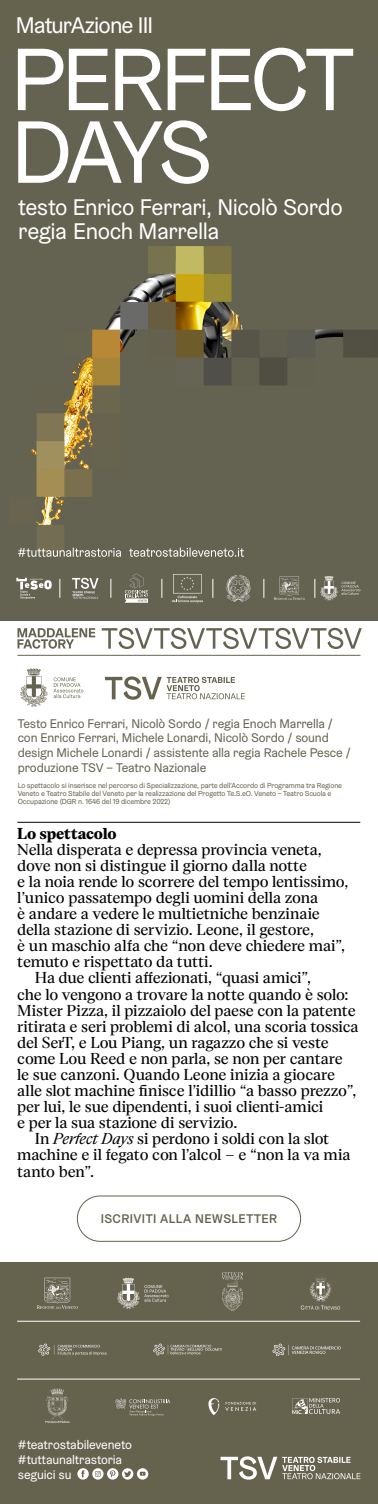
<style>
.page{position:relative;width:378px;height:1504px;background:#fff}
.page>*{position:absolute;margin:0;border:0;box-sizing:border-box;transform-origin:0 0}
.t1{font:88.69px/72.7px "Graebenbach";letter-spacing:-.05em;color:#fff}
.t2{font:22.75px/24.1px "Graebenbach";letter-spacing:-.02em;color:#fff}
.t3{font:22.75px "Graebenbach";letter-spacing:-.04em;color:#fff}
.t4{font:15.4px "Eliza";letter-spacing:-.01em;color:#000}
.t5{font:700 15.4px "Eliza";letter-spacing:-.01em;color:#000}
.t6{font:12.6px/14.7px "Graebenbach";letter-spacing:-.01em;color:#65624e}
.t7{font:12.6px/14.7px "Graebenbach";letter-spacing:-.01em;color:#fff}
.t8{font:500 12.6px "Graebenbach";letter-spacing:.035em;color:#65624e}
.t9{font:7.35px/8px "Graebenbach";letter-spacing:-.015em;color:#65624e}
.s1{font-style:italic}
</style>
<div class="page">
<div style="left:0;top:0;width:378px;height:655px;background:#65624e"></div>
<img style="left:16px;top:246px;width:362px;height:357px">
<svg style="left:0;top:621px;width:378px;height:34px;background:#e3e2df"></svg>
<svg style="left:129px;top:547px;width:115px;height:10px"></svg>
<svg style="left:18px;top:547px;width:103px;height:10px"></svg>
<svg style="left:105px;top:676px;width:140px;height:24px"></svg>
<svg style="left:20px;top:668px;width:63px;height:39px"></svg>
<div style="left:77px;top:1195px;width:224px;height:47px;border:1px solid #65624e;border-radius:23px"></div>
<div style="left:0;top:1263px;width:378px;height:241px;background:#65624e"></div>
<hr style="left:17px;top:1321px;width:343px;height:1px;background:#fff">
<hr style="left:17px;top:1379px;width:343px;height:1px;background:#fff">
<svg style="left:38px;top:1343px;width:69px;height:13px"></svg>
<svg style="left:222px;top:1272px;width:21px;height:39px"></svg>
<svg style="left:37px;top:1278px;width:41px;height:31px"></svg>
<svg style="left:77px;top:1468px;width:71px;height:11px"></svg>
<svg style="left:221px;top:1456px;width:139px;height:23px"></svg>
<svg style="left:117px;top:1278px;width:51px;height:31px"></svg>
<svg style="left:301px;top:1277px;width:39px;height:32px"></svg>
<svg style="left:153px;top:1343px;width:69px;height:12px"></svg>
<svg style="left:273px;top:1343px;width:68px;height:13px"></svg>
<svg style="left:45px;top:1388px;width:24px;height:35px"></svg>
<svg style="left:116px;top:1398px;width:54px;height:18px"></svg>
<svg style="left:208px;top:1398px;width:48px;height:17px"></svg>
<svg style="left:292px;top:1398px;width:48px;height:16px"></svg>
<hr style="left:18px;top:655px;width:342px;height:1px;background:#65624e">
<hr style="left:17px;top:822px;width:343px;height:1px;background:#000">
<svg style="left:162px;top:579px;width:1px;height:19px"></svg>
<svg style="left:226px;top:575px;width:25px;height:27px"></svg>
<svg style="left:125px;top:574px;width:23px;height:29px"></svg>
<svg style="left:172px;top:574px;width:31px;height:29px"></svg>
<svg style="left:16px;top:578px;width:36px;height:21px"></svg>
<svg style="left:60px;top:579px;width:1px;height:19px"></svg>
<svg style="left:111px;top:579px;width:1px;height:19px"></svg>
<svg style="left:72px;top:578px;width:27px;height:21px"></svg>
<svg style="left:274px;top:576px;width:31px;height:24px"></svg>
<svg style="left:213px;top:579px;width:1px;height:19px"></svg>
<svg style="left:264px;top:579px;width:1px;height:19px"></svg>
<svg style="left:315px;top:576px;width:45px;height:24px"></svg>
<h2 class="t3" style="left:16px;top:11px;width:139px">MaturAzione III</h2>
<h1 class="t1" style="left:11px;top:42px;width:344px">PERFECT<br>DAYS</h1>
<h2 class="t2" style="left:18px;top:195px;width:326px">testo Enrico Ferrari, Nicolò Sordo regia Enoch Marrella</h2>
<p class="t6" style="left:18px;top:716px;width:334px">Testo Enrico Ferrari, Nicolò Sordo / regia Enoch Marrella / con Enrico Ferrari, Michele Lonardi, Nicolò Sordo / sound design Michele Lonardi / assistente alla regia Rachele Pesce / produzione TSV – Teatro Nazionale</p>
<p class="t9" style="left:18px;top:781px;width:326px">Lo spettacolo si inserisce nel percorso di Specializzazione, parte dell’Accordo di Programma tra Regione<br>Veneto e Teatro Stabile del Veneto per la realizzazione del Progetto Te.S.eO. Veneto – Teatro Scuola e<br>Occupazione (DGR n. 1646 del 19 dicembre 2022)</p>
<p class="t5" style="left:17px;top:823px;width:101px">Lo spettacolo</p>
<p class="t4" style="left:17px;top:839px;width:306px">Nella disperata e depressa provincia veneta,</p>
<p class="t4" style="left:17px;top:855px;width:291px">dove non si distingue il giorno dalla notte</p>
<p class="t4" style="left:17px;top:871px;width:333px">e la noia rende lo scorrere del tempo lentissimo,</p>
<p class="t4" style="left:17px;top:888px;width:302px">l’unico passatempo degli uomini della zona</p>
<p class="t4" style="left:17px;top:904px;width:304px">è andare a vedere le multietniche benzinaie</p>
<p class="t4" style="left:17px;top:920px;width:298px">della stazione di servizio. Leone, il gestore,</p>
<p class="t4" style="left:17px;top:936px;width:329px">è un maschio alfa che “non deve chiedere mai”,</p>
<p class="t4" style="left:17px;top:952px;width:197px">temuto e rispettato da tutti.</p>
<p class="t4" style="left:35px;top:968px;width:278px">Ha due clienti affezionati, “quasi amici”,</p>
<p class="t4" style="left:17px;top:984px;width:333px">che lo vengono a trovare la notte quando è solo:</p>
<p class="t4" style="left:17px;top:1000px;width:340px">Mister Pizza, il pizzaiolo del paese con la patente</p>
<p class="t4" style="left:17px;top:1016px;width:343px">ritirata e seri problemi di alcol, una scoria tossica</p>
<p class="t4" style="left:17px;top:1032px;width:313px">del SerT, e Lou Piang, un ragazzo che si veste</p>
<p class="t4" style="left:17px;top:1049px;width:327px">come Lou Reed e non parla, se non per cantare</p>
<p class="t4" style="left:17px;top:1065px;width:319px">le sue canzoni. Quando Leone inizia a giocare</p>
<p class="t4" style="left:17px;top:1081px;width:341px">alle slot machine finisce l’idillio “a basso prezzo”,</p>
<p class="t4" style="left:17px;top:1097px;width:308px">per lui, le sue dipendenti, i suoi clienti-amici</p>
<p class="t4" style="left:17px;top:1113px;width:222px">e per la sua stazione di servizio.</p>
<p class="t4" style="left:35px;top:1129px;width:296px">In <span class="s1">Perfect Days</span> si perdono i soldi con la slot</p>
<p class="t4" style="left:17px;top:1145px;width:335px">machine e il fegato con l’alcol – e “non la va mia</p>
<p class="t4" style="left:17px;top:1161px;width:78px">tanto ben”.</p>
<p class="t8" style="left:101px;top:1211px;width:178px">ISCRIVITI ALLA NEWSLETTER</p>
<p class="t7" style="left:18px;top:1437px;width:116px">#teatrostabileveneto #tuttaunaltrastoria seguici su</p>
</div>
